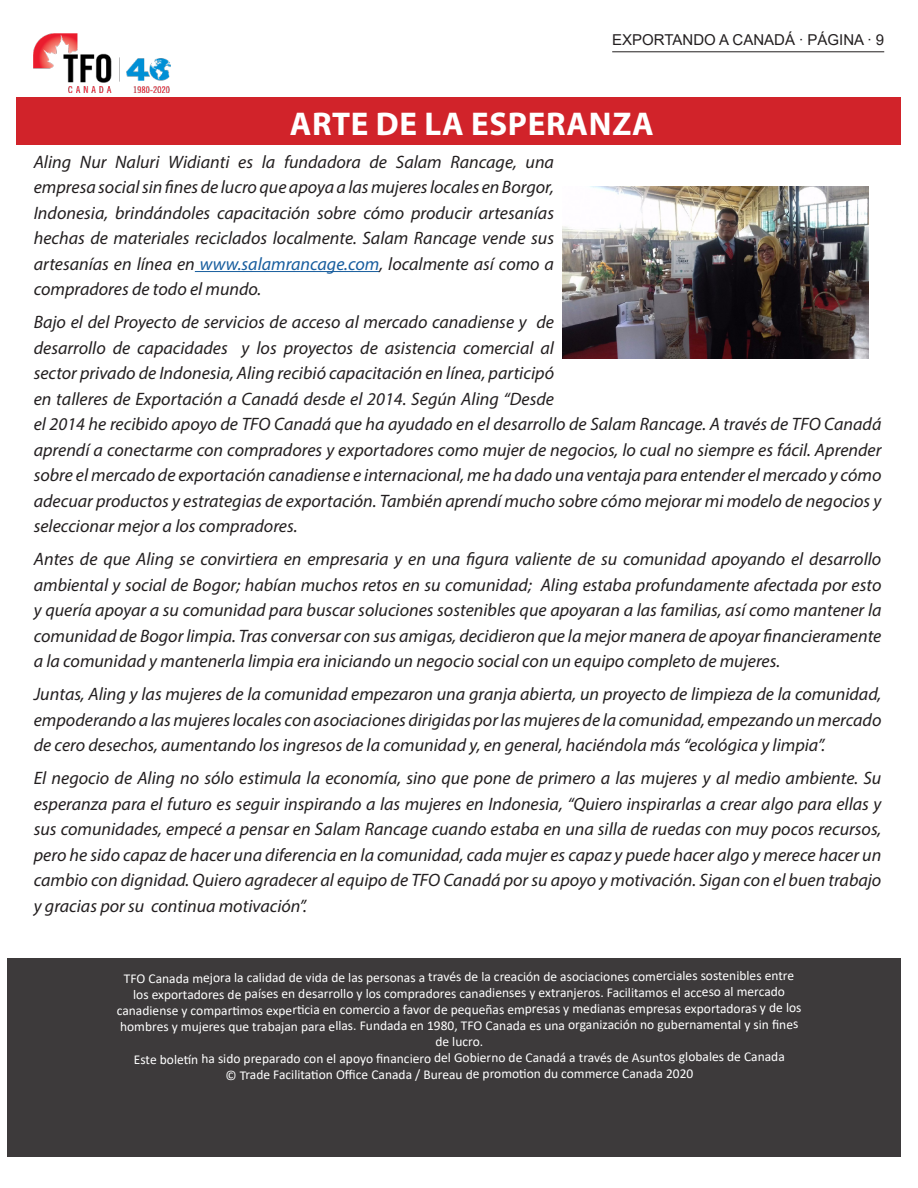
<style>
.page{position:relative;width:918px;height:1188px;background:#fff}
.page>*{position:absolute;margin:0;border:0;box-sizing:border-box;transform-origin:0 0}
.Issue_Tittle{font:700 33px "Myriad Pro";letter-spacing:.02em;color:#fff}
.t1{font:italic 18px/25.5px "Myriad Pro";color:#231f20;text-align:justify}
.Top_Month_Issue{font:15px "Arial";color:#231f20}
.t2{font:13.5px "Calibri";letter-spacing:-.005em;color:#fff}
.s1{color:#175d9e}
</style>
<div class="page">
<div style="left:7px;top:958px;width:893px;height:199px;background:#3d3a3b"></div>
<hr style="left:195px;top:271px;width:185px;height:1px;background:#175d9e">
<hr style="left:612px;top:51px;width:272px;height:1px;background:#231f20">
<img style="left:34px;top:34px;width:136px;height:58px">
<div style="left:16px;top:97px;width:884px;height:48px;background:#d1232a"></div>
<img style="left:563px;top:186px;width:305px;height:172px">
<p class="Top_Month_Issue" style="left:612px;top:29px;width:274px">EXPORTANDO A CANADÁ ∙ PÁGINA ∙ 9</p>
<p class="Issue_Tittle" style="left:290px;top:103px;width:366px">ARTE DE LA ESPERANZA</p>
<p class="t1" style="left:34px;top:149px;width:522px">Aling Nur Naluri Widianti es la fundadora de Salam Rancage, una empresa social sin fines de lucro que apoya a las mujeres locales en Borgor, Indonesia, brindándoles capacitación sobre cómo producir artesanías hechas de materiales reciclados localmente. Salam Rancage vende sus artesanías en línea en <span class="s1">www.salamrancage.com</span>, localmente así como a compradores de todo el mundo.</p>
<p class="t1" style="left:34px;top:309px;width:849px;text-align:left">Bajo el del Proyecto de servicios de acceso al mercado canadiense y de<br>desarrollo de capacidades y los proyectos de asistencia comercial al<br>sector privado de Indonesia, Aling recibió capacitación en línea, participó<br>en talleres de Exportación a Canadá desde el 2014. Según Aling “Desde<br>el 2014 he recibido apoyo de TFO Canadá que ha ayudado en el desarrollo de Salam Rancage. A través de TFO Canadá aprendí a conectarme con compradores y exportadores como mujer de negocios, lo cual no siempre es fácil. Aprender sobre el mercado de exportación canadiense e internacional, me ha dado una ventaja para entender el mercado y cómo adecuar productos y estrategias de exportación. También aprendí mucho sobre cómo mejorar mi modelo de negocios y seleccionar mejor a los compradores.</p>
<p class="t1" style="left:34px;top:546px;width:849px">Antes de que Aling se convirtiera en empresaria y en una figura valiente de su comunidad apoyando el desarrollo ambiental y social de Bogor; habían muchos retos en su comunidad; Aling estaba profundamente afectada por esto y quería apoyar a su comunidad para buscar soluciones sostenibles que apoyaran a las familias, así como mantener la comunidad de Bogor limpia. Tras conversar con sus amigas, decidieron que la mejor manera de apoyar financieramente a la comunidad y mantenerla limpia era iniciando un negocio social con un equipo completo de mujeres.</p>
<p class="t1" style="left:34px;top:681px;width:849px">Juntas, Aling y las mujeres de la comunidad empezaron una granja abierta, un proyecto de limpieza de la comunidad, empoderando a las mujeres locales con asociaciones dirigidas por las mujeres de la comunidad, empezando un mercado de cero desechos, aumentando los ingresos de la comunidad y, en general, haciéndola más “ecológica y limpia”.</p>
<p class="t1" style="left:34px;top:765px;width:849px">El negocio de Aling no sólo estimula la economía, sino que pone de primero a las mujeres y al medio ambiente. Su esperanza para el futuro es seguir inspirando a las mujeres en Indonesia, “Quiero inspirarlas a crear algo para ellas y sus comunidades, empecé a pensar en Salam Rancage cuando estaba en una silla de ruedas con muy pocos recursos, pero he sido capaz de hacer una diferencia en la comunidad, cada mujer es capaz y puede hacer algo y merece hacer un cambio con dignidad. Quiero agradecer al equipo de TFO Canadá por su apoyo y motivación. Sigan con el buen trabajo y gracias por su continua motivación”.</p>
<p class="t2" style="left:124px;top:967px;width:672px">TFO Canada mejora la calidad de vida de las personas a través de la creación de asociaciones comerciales sostenibles entre</p>
<p class="t2" style="left:133px;top:984px;width:653px">los exportadores de países en desarrollo y los compradores canadienses y extranjeros. Facilitamos el acceso al mercado</p>
<p class="t2" style="left:117px;top:1000px;width:686px">canadiense y compartimos experticia en comercio a favor de pequeñas empresas y medianas empresas exportadoras y de los</p>
<p class="t2" style="left:120px;top:1016px;width:680px">hombres y mujeres que trabajan para ellas. Fundada en 1980, TFO Canada es una organización no gubernamental y sin fines</p>
<p class="t2" style="left:435px;top:1032px;width:49px">de lucro.</p>
<p class="t2" style="left:134px;top:1049px;width:652px">Este boletín ha sido preparado con el apoyo financiero del Gobierno de Canadá a través de Asuntos globales de Canada</p>
<p class="t2" style="left:225px;top:1065px;width:470px">© Trade Facilitation Office Canada / Bureau de promotion du commerce Canada 2020</p>
</div>
